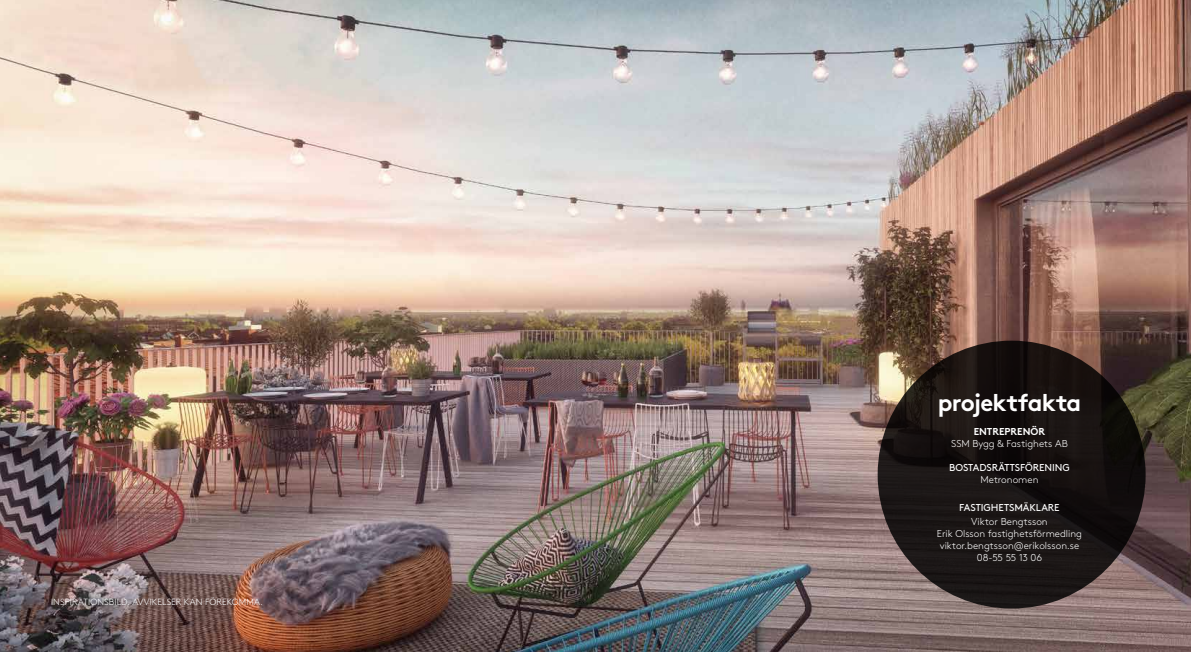
<style>
.page{position:relative;width:1191px;height:652px;background:#fff}
.page>*{position:absolute;margin:0;border:0;box-sizing:border-box;transform-origin:0 0}
.t1{font:700 24px "Brown Std";letter-spacing:-.03em;color:#fff}
.t2{font:300 10px/12px "Brown Std";color:#fff;text-align:center}
.t3{font:10px "Brown Std";letter-spacing:-.005em;color:#fff}
.t4{font:700 10px "Brown Std";color:#fff}
.t5{font:300 9px "Brown Std";letter-spacing:.005em;color:#fff}
</style>
<div class="page">
<img style="left:0;top:0;width:1191px;height:652px">
<svg style="left:877px;top:341px;width:268px;height:268px;background:#181312"></svg>
<p class="t5" style="left:51px;top:597px;width:213px">INSPIRATIONSBILD. AVVIKELSER KAN FÖREKOMMA.</p>
<h1 class="t1" style="left:937px;top:388px;width:145px">projektfakta</h1>
<p class="t4" style="left:973px;top:426px;width:73px">ENTREPRENÖR</p>
<p class="t2" style="left:951px;top:438px;width:118px">SSM Bygg &amp; Fastighets AB</p>
<p class="t3" style="left:949px;top:462px;width:122px">BOSTADSRÄTTSFÖRENING</p>
<p class="t2" style="left:980px;top:474px;width:59px">Metronomen</p>
<p class="t3" style="left:959px;top:502px;width:102px">FASTIGHETSMÄKLARE</p>
<p class="t2" style="left:937px;top:516px;width:147px">Viktor Bengtsson<br>Erik Olsson fastighetsförmedling viktor.bengtsson@erikolsson.se<br>08-55 55 13 06</p>
</div>
